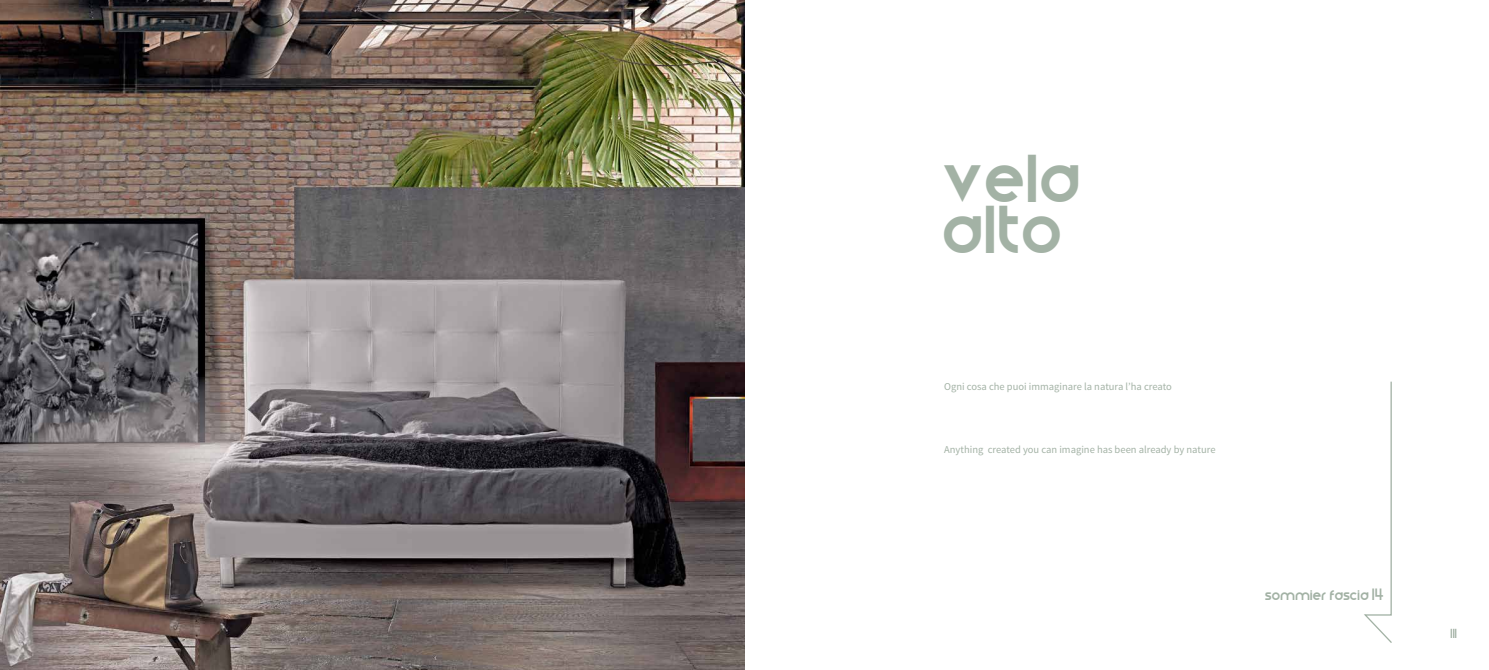
<style>
.page{position:relative;width:1489px;height:670px;background:#fff}
.page>*{position:absolute;margin:0;border:0;box-sizing:border-box;transform-origin:0 0}
.t1{font:42px/50.4px "Smooth Circulars";color:#a3b2a5}
.t2{font:10.5px "Source Sans Pro";color:#a3b2a5}
.t3{font:8.75px "Smooth Circulars";color:#a3b2a5}
.t4{font:7px "Smooth Circulars";color:#a3b2a5}
</style>
<div class="page">
<img style="left:0;top:0;width:744px;height:670px">
<svg style="left:1364px;top:381px;width:28px;height:262px"></svg>
<h1 class="t1" style="left:944px;top:163px;width:141px">vela alto</h1>
<p class="t2" style="left:944px;top:379px;width:229px">Ogni cosa che puoi immaginare la natura l’ha creato</p>
<p class="t2" style="left:944px;top:442px;width:273px">Anything created you can imagine has been already by nature</p>
<p class="t3" style="left:1265px;top:592px;width:120px">sommier fascia 14</p>
<p class="t4" style="left:1450px;top:632px;width:8px">111</p>
</div>
